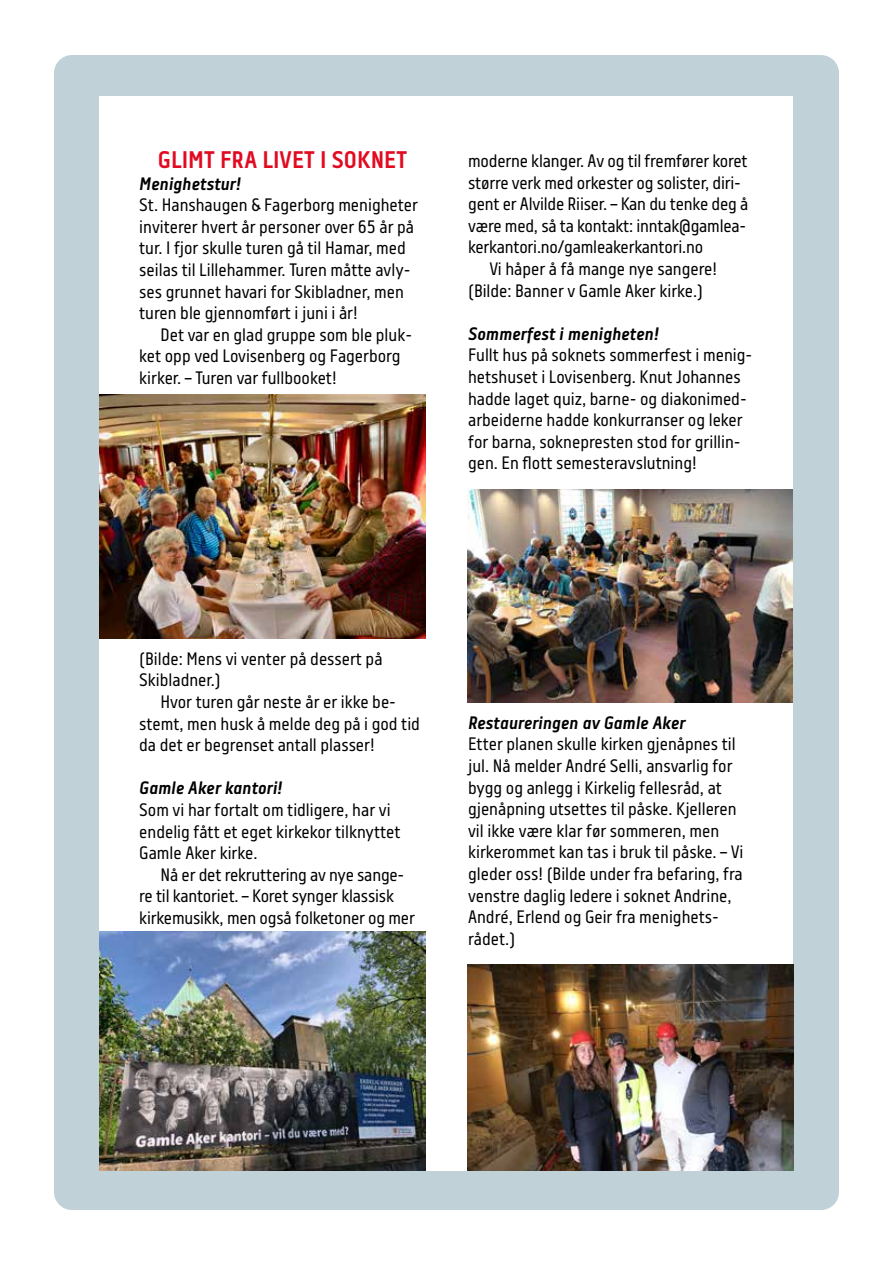
<style>
.page{position:relative;width:893px;height:1263px;background:#fff}
.page>*{position:absolute;margin:0;border:0;box-sizing:border-box;transform-origin:0 0}
.t1{font:700 24px "Centima";color:#e10b21}
.t2{font:18px/21.6px "Centima";color:#000}
.t3{font:italic 700 18px "Centima";color:#000}
</style>
<div class="page">
<div style="left:54px;top:55px;width:785px;height:1155px;background:#c0d1d7;border-radius:18px"></div>
<div style="left:100px;top:97px;width:693px;height:1074px;background:#fff"></div>
<img style="left:100px;top:394px;width:326px;height:245px">
<img style="left:100px;top:931px;width:326px;height:239px">
<img style="left:468px;top:489px;width:325px;height:213px">
<img style="left:467px;top:964px;width:326px;height:206px">
<h1 class="t1" style="left:158px;top:146px;width:251px">GLIMT FRA LIVET I SOKNET</h1>
<p class="t3" style="left:139px;top:173px;width:103px">Menighetstur!</p>
<p class="t2" style="left:139px;top:194px;width:280px">St. Hanshaugen &amp; Fagerborg menigheter inviterer hvert år personer over 65 år på tur. I fjor skulle turen gå til Hamar, med seilas til Lillehammer. Turen måtte avly&shy;ses grunnet havari for Skibladner, men turen ble gjennomført i juni i år!</p>
<p class="t2" style="left:139px;top:324px;width:274px;text-indent:21px">Det var en glad gruppe som ble pluk&shy;ket opp ved Lovisenberg og Fagerborg kirker. – Turen var fullbooket!</p>
<p class="t2" style="left:468px;top:150px;width:281px">moderne klanger. Av og til fremfører koret</p>
<p class="t2" style="left:468px;top:172px;width:274px">større verk med orkester og solister, diri-</p>
<p class="t2" style="left:468px;top:194px;width:282px">gent er Alvilde Riiser. – Kan du tenke deg å</p>
<p class="t2" style="left:468px;top:215px;width:280px">være med, så ta kontakt: inntak@gamlea-</p>
<p class="t2" style="left:468px;top:237px;width:236px">kerkantori.no/gamleakerkantori.no</p>
<p class="t2" style="left:489px;top:258px;width:229px">Vi håper å få mange nye sangere!</p>
<p class="t2" style="left:468px;top:280px;width:236px">(Bilde: Banner v Gamle Aker kirke.)</p>
<p class="t3" style="left:468px;top:323px;width:192px">Sommerfest i menigheten!</p>
<p class="t2" style="left:468px;top:345px;width:286px">Fullt hus på soknets sommerfest i menig&shy;hetshuset i Lovisenberg. Knut Johannes hadde laget quiz, barne- og diakonimed&shy;arbeiderne hadde konkurranser og leker for barna, soknepresten stod for grillin&shy;gen. En flott semesteravslutning!</p>
<p class="t2" style="left:139px;top:648px;width:245px">(Bilde: Mens vi venter på dessert på<br>Skibladner.)</p>
<p class="t2" style="left:139px;top:691px;width:282px;text-indent:21px">Hvor turen går neste år er ikke be&shy;stemt, men husk å melde deg på i god tid da det er begrenset antall plasser!</p>
<p class="t3" style="left:139px;top:778px;width:145px">Gamle Aker kantori!</p>
<p class="t2" style="left:139px;top:799px;width:263px">Som vi har fortalt om tidligere, har vi endelig fått et eget kirkekor tilknyttet<br>Gamle Aker kirke.</p>
<p class="t2" style="left:139px;top:864px;width:277px;text-indent:21px">Nå er det rekruttering av nye sange&shy;re til kantoriet. – Koret synger klassisk kirkemusikk, men også folketoner og mer</p>
<p class="t3" style="left:468px;top:712px;width:219px">Restaureringen av Gamle Aker</p>
<p class="t2" style="left:468px;top:734px;width:277px">Etter planen skulle kirken gjenåpnes til jul. Nå melder André Selli, ansvarlig for bygg og anlegg i Kirkelig fellesråd, at gjenåpning utsettes til påske. Kjelleren vil ikke være klar før sommeren, men kirkerommet kan tas i bruk til påske. – Vi gleder oss! (Bilde under fra befaring, fra venstre daglig ledere i soknet Andrine, André, Erlend og Geir fra menighets&shy;rådet.)</p>
</div>
